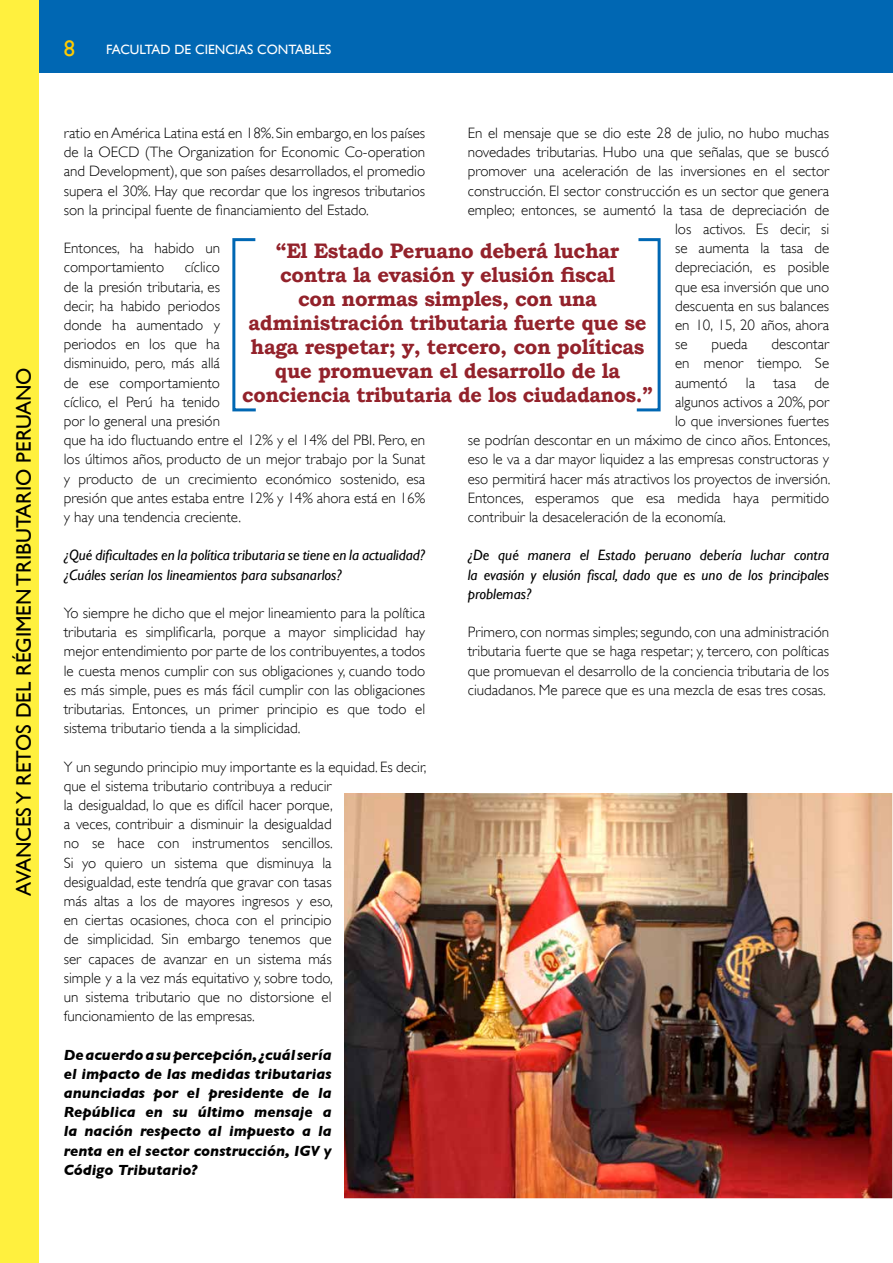
<style>
.page{position:relative;width:893px;height:1263px;background:#fff}
.page>*{position:absolute;margin:0;border:0;box-sizing:border-box;transform-origin:0 0}
.t1{font:22.5px "Gill Sans";color:#ffcb00}
.t2{font:700 21px/24px "Bookman Old Style";letter-spacing:-.02em;color:#93222b;text-align:center}
.t3{font:21px "Gill Sans";color:#000}
.t4{font:300 15px/19.2px "Gill Sans";color:#000;text-align:justify}
.t5{font:italic 15px/19.2px "Gill Sans";color:#000}
.t6{font:italic 700 15px/19.2px "Gill Sans";color:#000;text-align:justify}
.t7{font:13.5px "Gill Sans";color:#fff}
</style>
<div class="page">
<div style="left:0;top:0;width:893px;height:72px;background:#0067b3"></div>
<div style="left:232px;top:238px;width:25px;height:173px;border:3px solid #0067b3"></div>
<svg style="left:636px;top:238px;width:25px;height:174px"></svg>
<img style="left:344px;top:794px;width:548px;height:404px">
<div style="left:0;top:0;width:39px;height:1263px;background:#fff03e"></div>
<h2 class="t3" style="left:11px;top:896px;width:530px;rotate:-90deg">AVANCES Y RETOS DEL RÉGIMEN TRIBUTARIO PERUANO</h2>
<h1 class="t1" style="left:64px;top:35px;width:13px">8</h1>
<p class="t7" style="left:106px;top:41px;width:227px">FACULTAD DE CIENCIAS CONTABLES</p>
<p class="t4" style="left:468px;top:123px;width:363px">En el mensaje que se dio este 28 de julio, no hubo muchas</p>
<p class="t4" style="left:468px;top:143px;width:363px">novedades tributarias. Hubo una que señalas, que se buscó</p>
<p class="t4" style="left:468px;top:162px;width:363px">promover una aceleración de las inversiones en el sector</p>
<p class="t4" style="left:468px;top:181px;width:363px">construcción. El sector construcción es un sector que genera</p>
<p class="t4" style="left:468px;top:200px;width:363px">empleo; entonces, se aumentó la tasa de depreciación de</p>
<p class="t4" style="left:675px;top:219px;width:156px">los activos. Es decir, si</p>
<p class="t4" style="left:675px;top:239px;width:156px">se aumenta la tasa de</p>
<p class="t4" style="left:675px;top:258px;width:156px">depreciación, es posible</p>
<p class="t4" style="left:675px;top:277px;width:156px">que esa inversión que uno</p>
<p class="t4" style="left:675px;top:296px;width:156px">descuenta en sus balances</p>
<p class="t4" style="left:675px;top:315px;width:156px">en 10, 15, 20 años, ahora</p>
<p class="t4" style="left:675px;top:335px;width:14px">se</p>
<p class="t4" style="left:711px;top:335px;width:38px">pueda</p>
<p class="t4" style="left:771px;top:335px;width:59px">descontar</p>
<p class="t4" style="left:675px;top:354px;width:156px">en menor tiempo. Se</p>
<p class="t4" style="left:675px;top:373px;width:156px">aumentó la tasa de</p>
<p class="t4" style="left:675px;top:392px;width:156px">algunos activos a 20%, por</p>
<p class="t4" style="left:675px;top:411px;width:156px">lo que inversiones fuertes</p>
<p class="t4" style="left:468px;top:431px;width:364px">se podrían descontar en un máximo de cinco años. Entonces,</p>
<p class="t4" style="left:468px;top:450px;width:363px">eso le va a dar mayor liquidez a las empresas constructoras y</p>
<p class="t4" style="left:468px;top:469px;width:364px">eso permitirá hacer más atractivos los proyectos de inversión.</p>
<p class="t4" style="left:468px;top:488px;width:363px">Entonces, esperamos que esa medida haya permitido</p>
<p class="t4" style="left:468px;top:507px;width:260px">contribuir la desaceleración de la economía.</p>
<p class="t5" style="left:468px;top:546px;width:363px;text-align:justify">¿De qué manera el Estado peruano debería luchar contra la evasión y elusión fiscal, dado que es uno de los principales problemas?</p>
<p class="t4" style="left:468px;top:623px;width:363px">Primero, con normas simples; segundo, con una administración tributaria fuerte que se haga respetar; y, tercero, con políticas que promuevan el desarrollo de la conciencia tributaria de los ciudadanos. Me parece que es una mezcla de esas tres cosas.</p>
<p class="t4" style="left:64px;top:123px;width:363px">ratio en América Latina está en 18%. Sin embargo, en los países de la OECD (The Organization for Economic Co-operation and Development), que son países desarrollados, el promedio supera el 30%. Hay que recordar que los ingresos tributarios son la principal fuente de financiamiento del Estado.</p>
<p class="t4" style="left:64px;top:239px;width:158px">Entonces, ha habido un comportamiento</p>
<p class="t2" style="left:242px;top:239px;width:412px">“El Estado Peruano deberá luchar contra la evasión y elusión fiscal<br>con normas simples, con una administración tributaria fuerte que se haga respetar; y, tercero, con políticas que promuevan el desarrollo de la conciencia tributaria de los ciudadanos.”</p>
<p class="t4" style="left:64px;top:258px;width:363px;text-align:left;text-indent:121px">cíclico<br>de la presión tributaria, es<br>decir, ha habido periodos<br>donde ha aumentado y<br>periodos en los que ha<br>disminuido, pero, más allá<br>de ese comportamiento<br>cíclico, el Perú ha tenido<br>por lo general una presión<br>que ha ido fluctuando entre el 12% y el 14% del PBI. Pero, en los últimos años, producto de un mejor trabajo por la Sunat y producto de un crecimiento económico sostenido, esa presión que antes estaba entre 12% y 14% ahora está en 16% y hay una tendencia creciente.</p>
<p class="t5" style="left:64px;top:546px;width:363px">¿Qué dificultades en la política tributaria se tiene en la actualidad? ¿Cuáles serían los lineamientos para subsanarlos?</p>
<p class="t4" style="left:64px;top:603px;width:363px">Yo siempre he dicho que el mejor lineamiento para la política tributaria es simplificarla, porque a mayor simplicidad hay mejor entendimiento por parte de los contribuyentes, a todos le cuesta menos cumplir con sus obligaciones y, cuando todo es más simple, pues es más fácil cumplir con las obligaciones tributarias. Entonces, un primer principio es que todo el sistema tributario tienda a la simplicidad.</p>
<p class="t4" style="left:64px;top:757px;width:364px;text-align:left">Y un segundo principio muy importante es la equidad. Es decir, que el sistema tributario contribuya a reducir<br>la desigualdad, lo que es difícil hacer porque,<br>a veces, contribuir a disminuir la desigualdad<br>no se hace con instrumentos sencillos.<br>Si yo quiero un sistema que disminuya la<br>desigualdad, este tendría que gravar con tasas<br>más altas a los de mayores ingresos y eso,<br>en ciertas ocasiones, choca con el principio<br>de simplicidad. Sin embargo tenemos que<br>ser capaces de avanzar en un sistema más<br>simple y a la vez más equitativo y, sobre todo,<br>un sistema tributario que no distorsione el<br>funcionamiento de las empresas.</p>
<p class="t6" style="left:64px;top:1045px;width:269px">De acuerdo a su percepción, ¿cuál sería el impacto de las medidas tributarias anunciadas por el presidente de la República en su último mensaje a la nación respecto al impuesto a la renta en el sector construcción, IGV y Código Tributario?</p>
</div>
